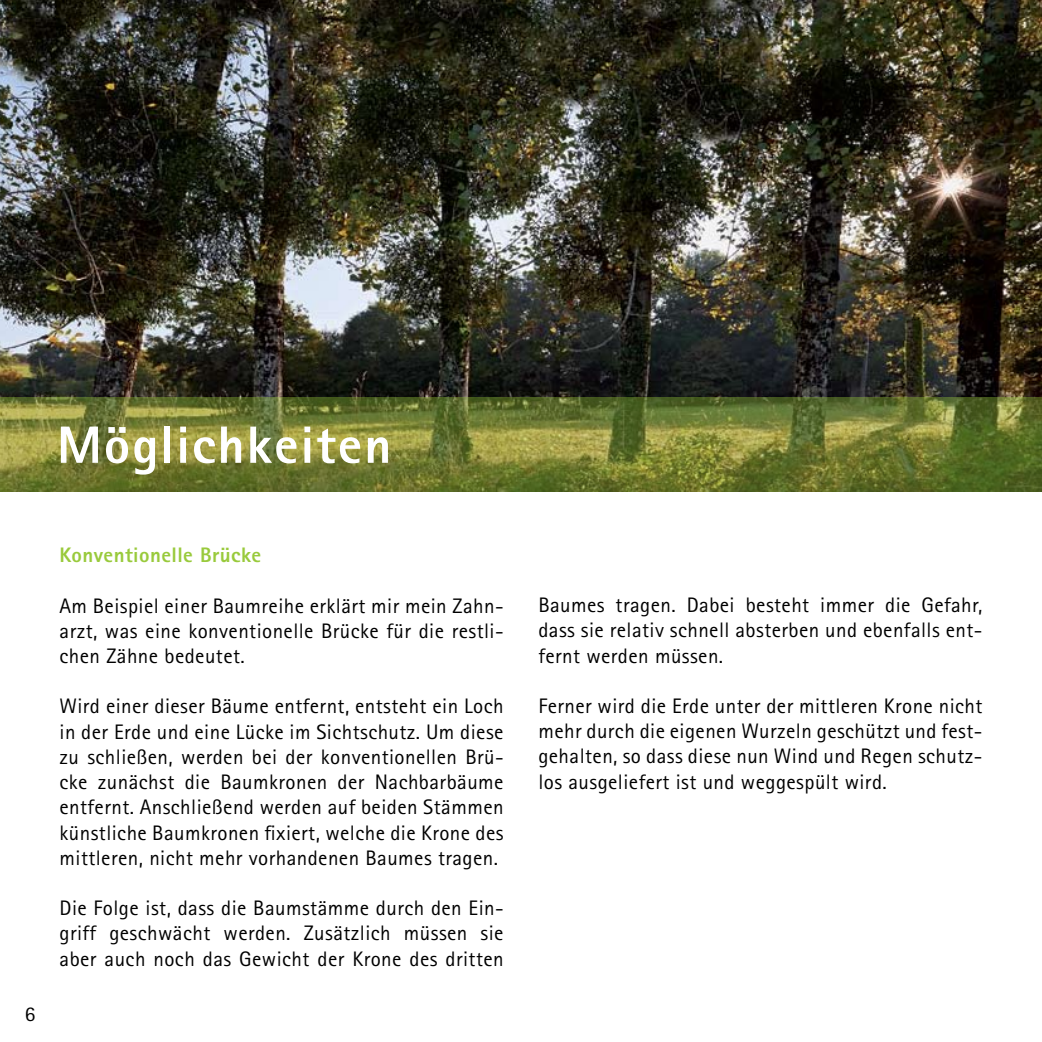
<style>
.page{position:relative;width:1042px;height:1042px;background:#fff}
.page>*{position:absolute;margin:0;border:0;box-sizing:border-box;transform-origin:0 0}
.t1{font:800 52.5px "Rotis Sans Serif";letter-spacing:.04em;color:#fff}
.t2{font:21px/25.2px "Rotis Sans Serif";letter-spacing:.02em;color:#000;text-align:justify}
.t3{font:800 21px "Rotis Sans Serif";letter-spacing:.02em;color:#99ca3c}
</style>
<div class="page">
<img style="left:0;top:0;width:1042px;height:397px">
<svg style="left:0;top:397px;width:1042px;height:94px;background:#747d34"></svg>
<h1 class="t1" style="left:57px;top:412px;width:336px">Möglichkeiten</h1>
<p class="t2" style="left:25px;top:1001px;width:12px">6</p>
<p class="t3" style="left:60px;top:542px;width:203px">Konventionelle Brücke</p>
<p class="t2" style="left:60px;top:593px;width:445px">Am Beispiel einer Baumreihe erklärt mir mein Zahn&shy;arzt, was eine konventionelle Brücke für die restli&shy;chen Zähne bedeutet.</p>
<p class="t2" style="left:60px;top:693px;width:445px">Wird einer dieser Bäume entfernt, entsteht ein Loch in der Erde und eine Lücke im Sichtschutz. Um diese zu schließen, werden bei der konventionellen Brü&shy;cke zunächst die Baumkronen der Nachbarbäume entfernt. Anschließend werden auf beiden Stämmen künstliche Baumkronen fixiert, welche die Krone des mittleren, nicht mehr vorhandenen Baumes tragen.</p>
<p class="t2" style="left:60px;top:895px;width:446px">Die Folge ist, dass die Baumstämme durch den Ein&shy;griff geschwächt werden. Zusätzlich müssen sie aber auch noch das Gewicht der Krone des dritten</p>
<p class="t2" style="left:538px;top:592px;width:445px">Baumes tragen. Dabei besteht immer die Gefahr, dass sie relativ schnell absterben und ebenfalls ent&shy;fernt werden müssen.</p>
<p class="t2" style="left:538px;top:693px;width:446px">Ferner wird die Erde unter der mittleren Krone nicht mehr durch die eigenen Wurzeln geschützt und fest&shy;gehalten, so dass diese nun Wind und Regen schutz&shy;los ausgeliefert ist und weggespült wird.</p>
</div>
